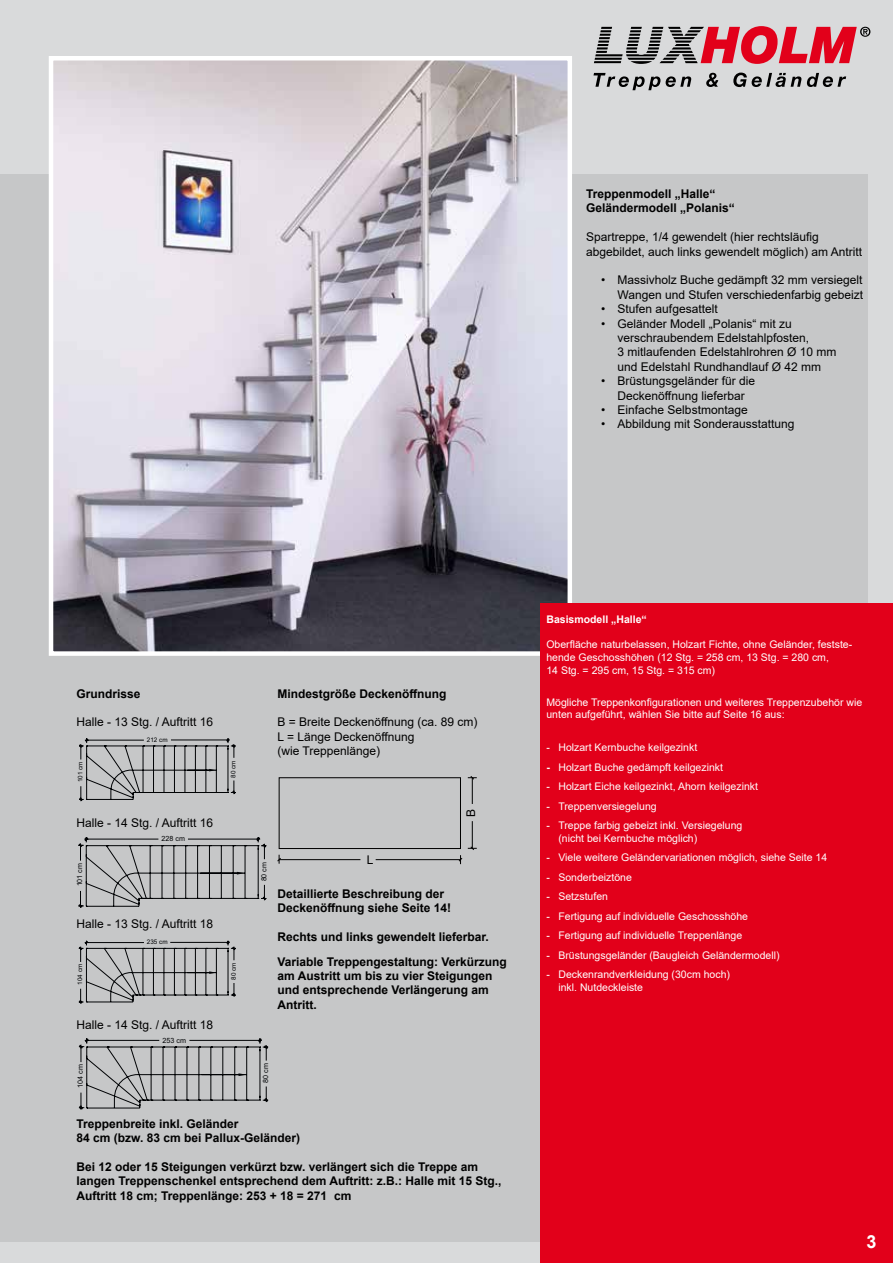
<style>
.page{position:relative;width:893px;height:1263px;background:#d9dadb}
.page>*{position:absolute;margin:0;border:0;box-sizing:border-box;transform-origin:0 0}
.t1{font:700 18px "Arial";color:#fff}
.t2{font:12px/14.4px "Arial";color:#000}
.t3{font:700 12px/14.4px "Arial";color:#000}
.t4{font:10.5px/12.6px "Arial";color:#fff}
.t5{font:700 10.5px "Arial";color:#fff}
.t6{font:7.2px "Arial";color:#000204}
.t7{font:6.3px "Arial";color:#000204}
.s1{font-weight:700}
</style>
<div class="page">
<svg style="left:593px;top:73px;width:67px;height:17px"></svg>
<svg style="left:666px;top:76px;width:25px;height:11px"></svg>
<svg style="left:706px;top:73px;width:12px;height:14px"></svg>
<svg style="left:733px;top:73px;width:68px;height:14px"></svg>
<svg style="left:807px;top:73px;width:39px;height:14px"></svg>
<hr style="left:595px;top:54px;width:28px;height:2px;background:#000">
<hr style="left:594px;top:61px;width:27px;height:2px;background:#000">
<hr style="left:595px;top:58px;width:27px;height:2px;background:#000">
<svg style="left:596px;top:27px;width:16px;height:26px"></svg>
<svg style="left:626px;top:26px;width:244px;height:38px"></svg>
<div style="left:0;top:174px;width:867px;height:1068px;background:#c6c7c8"></div>
<div style="left:279px;top:777px;width:182px;height:72px;border:1px solid #000"></div>
<hr style="left:279px;top:859px;width:81px;height:1px;background:#000">
<hr style="left:376px;top:859px;width:84px;height:1px;background:#000">
<svg style="left:277px;top:855px;width:4px;height:9px"></svg>
<svg style="left:468px;top:776px;width:9px;height:28px"></svg>
<svg style="left:458px;top:821px;width:19px;height:43px"></svg>
<img style="left:54px;top:61px;width:513px;height:590px">
<div style="left:49px;top:56px;width:523px;height:600px;border:4px solid #fff"></div>
<div style="left:540px;top:604px;width:353px;height:659px;background:#e2001a"></div>
<svg style="left:79px;top:738px;width:157px;height:63px"></svg>
<svg style="left:78px;top:837px;width:189px;height:71px"></svg>
<svg style="left:78px;top:940px;width:158px;height:64px"></svg>
<svg style="left:78px;top:1038px;width:191px;height:72px"></svg>
<p class="t3" style="left:586px;top:187px;width:150px">Treppenmodell „Halle“<br>Geländermodell „Polanis“</p>
<p class="t2" style="left:586px;top:230px;width:278px">Spartreppe, 1/4 gewendelt (hier rechtsläufig abgebildet, auch links gewendelt möglich) am Antritt</p>
<p class="t2" style="left:601px;top:273px;width:264px;text-align:right">• Massivholz Buche gedämpft 32 mm versiegelt<br>Wangen und Stufen verschiedenfarbig gebeizt</p>
<p class="t2" style="left:601px;top:302px;width:118px">• Stufen aufgesattelt</p>
<p class="t2" style="left:618px;top:316px;width:220px;text-indent:-16px">• Geländer Modell „Polanis“ mit zu verschraubendem Edelstahlpfosten,<br>3 mitlaufenden Edelstahlrohren Ø 10 mm und Edelstahl Rundhandlauf Ø 42 mm</p>
<p class="t2" style="left:601px;top:374px;width:155px;text-align:center">• Brüstungsgeländer für die<br>Deckenöffnung lieferbar</p>
<p class="t2" style="left:601px;top:402px;width:148px">• Einfache Selbstmontage</p>
<p class="t2" style="left:601px;top:417px;width:195px">• Abbildung mit Sonderausstattung</p>
<p class="t3" style="left:77px;top:686px;width:66px">Grundrisse</p>
<p class="t2" style="left:77px;top:715px;width:138px">Halle - 13 Stg. / Auftritt 16</p>
<p class="t7" style="left:147px;top:736px;width:22px">212 cm</p>
<p class="t7" style="left:76px;top:782px;width:22px;rotate:-90deg">101 cm</p>
<p class="t7" style="left:229px;top:777px;width:19px;rotate:-90deg">80 cm</p>
<p class="t3" style="left:277px;top:686px;width:171px">Mindestgröße Deckenöffnung</p>
<p class="t2" style="left:277px;top:715px;width:202px">B = Breite Deckenöffnung (ca. 89 cm)<br>L = Länge Deckenöffnung<br>(wie Treppenlänge)</p>
<p class="t2" style="left:77px;top:816px;width:138px">Halle - 14 Stg. / Auftritt 16</p>
<p class="t6" style="left:162px;top:834px;width:25px">228 cm</p>
<p class="t6" style="left:75px;top:886px;width:25px;rotate:-90deg">101 cm</p>
<p class="t6" style="left:259px;top:881px;width:21px;rotate:-90deg">80 cm</p>
<p class="t2" style="left:77px;top:916px;width:138px">Halle - 13 Stg. / Auftritt 18</p>
<p class="t7" style="left:147px;top:938px;width:22px">235 cm</p>
<p class="t7" style="left:76px;top:985px;width:22px;rotate:-90deg">104 cm</p>
<p class="t7" style="left:229px;top:980px;width:19px;rotate:-90deg">80 cm</p>
<p class="t2" style="left:77px;top:1017px;width:138px">Halle - 14 Stg. / Auftritt 18</p>
<p class="t6" style="left:163px;top:1035px;width:25px">253 cm</p>
<p class="t6" style="left:75px;top:1088px;width:25px;rotate:-90deg">104 cm</p>
<p class="t6" style="left:261px;top:1083px;width:21px;rotate:-90deg">80 cm</p>
<p class="t2" style="left:367px;top:852px;width:8px">L</p>
<p class="t2" style="left:464px;top:817px;width:10px;rotate:-90deg">B</p>
<p class="t3" style="left:277px;top:886px;width:175px">Detaillierte Beschreibung der<br>Deckenöffnung siehe Seite 14!</p>
<p class="t3" style="left:277px;top:929px;width:213px">Rechts und links gewendelt lieferbar.</p>
<p class="t3" style="left:277px;top:954px;width:231px">Variable Treppengestaltung: Verkürzung am Austritt um bis zu vier Steigungen und entsprechende Verlängerung am<br>Antritt.</p>
<p class="t3" style="left:77px;top:1116px;width:225px">Treppenbreite inkl. Geländer<br>84 cm (bzw. 83 cm bei Pallux-Geländer)</p>
<p class="t3" style="left:77px;top:1159px;width:426px">Bei 12 oder 15 Steigungen verkürzt bzw. verlängert sich die Treppe am langen Treppenschenkel entsprechend dem Auftritt: z.B.: Halle mit 15 Stg.,<br>Auftritt 18 cm; Treppenlänge: 253 + 18 = 271 cm</p>
<p class="t5" style="left:546px;top:612px;width:102px">Basismodell „Halle“</p>
<p class="t4" style="left:546px;top:638px;width:307px">Oberfläche naturbelassen, Holzart Fichte, ohne Geländer, festste&shy;hende Geschosshöhen (12 Stg. = 258 cm, 13 Stg. = 280 cm,<br>14 Stg. = 295 cm, 15 Stg. = 315 cm)</p>
<p class="t4" style="left:546px;top:696px;width:317px">Mögliche Treppenkonfigurationen und weiteres Treppenzubehör wie unten aufgeführt, wählen Sie bitte auf Seite 16 aus:</p>
<p class="t4" style="left:546px;top:741px;width:152px">- Holzart Kernbuche keilgezinkt</p>
<p class="t4" style="left:546px;top:761px;width:178px"><span class="s1">-</span> Holzart Buche gedämpft keilgezinkt</p>
<p class="t4" style="left:546px;top:780px;width:213px">- Holzart Eiche keilgezinkt, Ahorn keilgezinkt</p>
<p class="t4" style="left:546px;top:800px;width:112px">- Treppenversiegelung</p>
<p class="t4" style="left:558px;top:819px;width:186px;text-indent:-12px">- Treppe farbig gebeizt inkl. Versiegelung (nicht bei Kernbuche möglich)</p>
<p class="t4" style="left:546px;top:851px;width:282px">- Viele weitere Geländervariationen möglich, siehe Seite 14</p>
<p class="t4" style="left:546px;top:871px;width:87px">- Sonderbeiztöne</p>
<p class="t4" style="left:546px;top:890px;width:63px">- Setzstufen</p>
<p class="t4" style="left:546px;top:910px;width:203px">- Fertigung auf individuelle Geschosshöhe</p>
<p class="t4" style="left:546px;top:929px;width:197px">- Fertigung auf individuelle Treppenlänge</p>
<p class="t4" style="left:546px;top:949px;width:235px">- Brüstungsgeländer (Baugleich Geländermodell)</p>
<p class="t4" style="left:558px;top:968px;width:173px;text-indent:-12px">- Deckenrandverkleidung (30cm hoch) inkl. Nutdeckleiste</p>
<h1 class="t1" style="left:866px;top:1229px;width:12px">3</h1>
</div>
